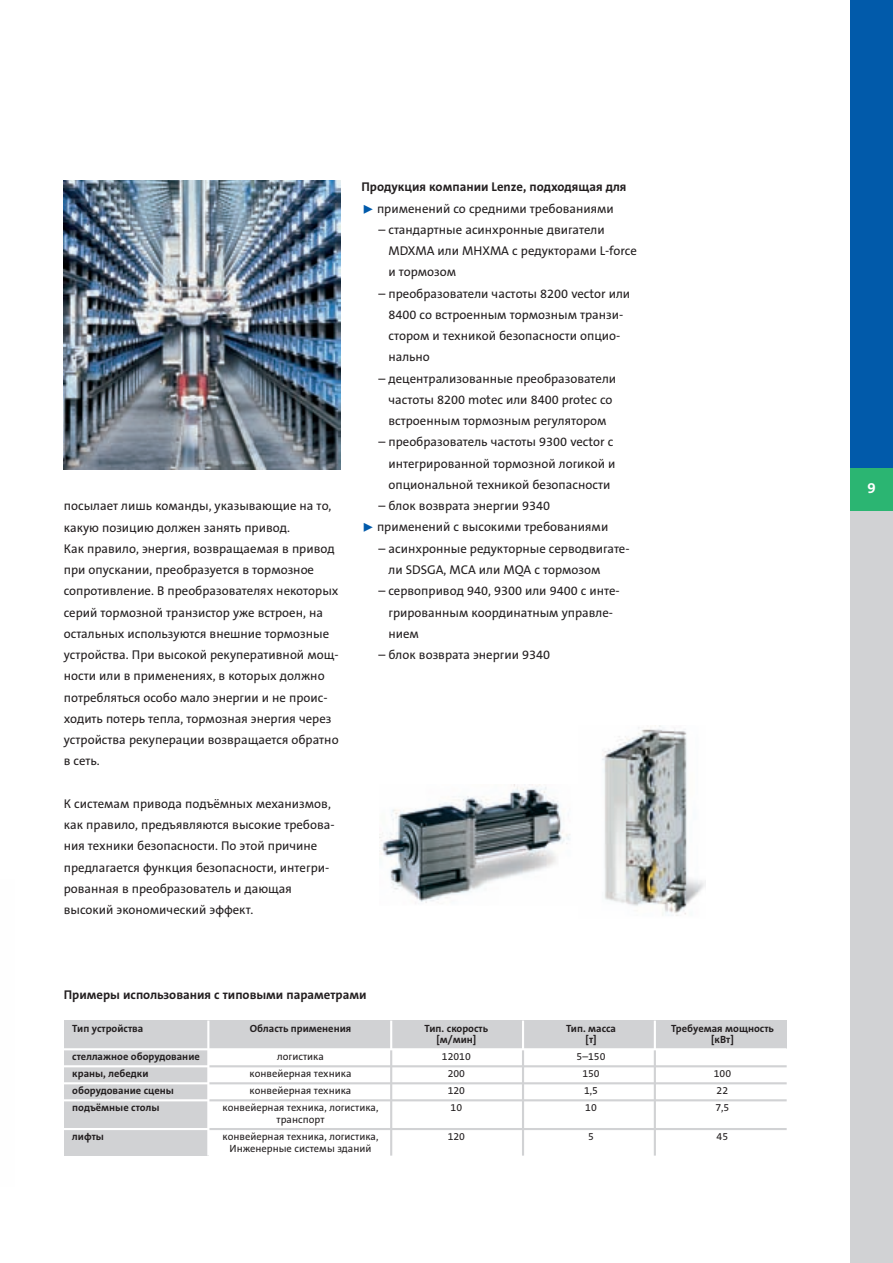
<style>
.page{position:relative;width:893px;height:1263px;background:#fff}
.page>*{position:absolute;margin:0;border:0;box-sizing:border-box;transform-origin:0 0}
.t1{font:700 15px "The Sans Cyr B7";color:#fff}
.t2{font:12.75px/21.3px "The Sans Cyr B5";color:#231f20}
.t3{font:700 12.75px "The Sans Cyr B7";color:#231f20}
.t4{font:10.5px "The Sans Cyr B5";color:#231f20}
.t5{font:700 10.5px "The Sans Cyr B7";color:#231f20}
.s1{font-family:"The Sans Expert";color:#015aaa}
</style>
<div class="page">
<div style="left:850px;top:0;width:43px;height:468px;background:#015aaa"></div>
<div style="left:850px;top:489px;width:43px;height:774px;background:#d1d2d4"></div>
<div style="left:850px;top:468px;width:43px;height:42px;background:#2bb572"></div>
<div style="left:190px;top:1020px;width:597px;height:29px;background:#d1d2d4"></div>
<div style="left:64px;top:1020px;width:144px;height:135px;background:#d1d2d4"></div>
<hr style="left:208px;top:1065px;width:579px;height:2px;background:#d1d2d4">
<hr style="left:390px;top:1049px;width:2px;height:106px;background:#d1d2d4">
<hr style="left:390px;top:1020px;width:2px;height:29px;background:#fff">
<hr style="left:522px;top:1049px;width:2px;height:106px;background:#d1d2d4">
<hr style="left:522px;top:1020px;width:2px;height:29px;background:#fff">
<hr style="left:654px;top:1049px;width:2px;height:106px;background:#d1d2d4">
<hr style="left:654px;top:1020px;width:2px;height:29px;background:#fff">
<hr style="left:64px;top:1048px;width:723px;height:2px;background:#fff">
<hr style="left:64px;top:1065px;width:144px;height:2px;background:#fff">
<hr style="left:208px;top:1082px;width:579px;height:2px;background:#d1d2d4">
<hr style="left:64px;top:1082px;width:144px;height:2px;background:#fff">
<hr style="left:208px;top:1099px;width:579px;height:2px;background:#d1d2d4">
<hr style="left:64px;top:1099px;width:144px;height:2px;background:#fff">
<hr style="left:208px;top:1128px;width:579px;height:2px;background:#d1d2d4">
<hr style="left:64px;top:1128px;width:144px;height:2px;background:#fff">
<img style="left:379px;top:784px;width:191px;height:120px">
<img style="left:602px;top:725px;width:104px;height:191px">
<img style="left:64px;top:180px;width:276px;height:289px">
<hr style="left:207px;top:1020px;width:2px;height:135px;background:#fff">
<p class="t2" style="left:64px;top:497px;width:276px">посылает лишь команды, указывающие на то, какую позицию должен занять привод.<br>Как правило, энергия, возвращаемая в привод при опускании, преобразуется в тормозное сопротивление. В преобразователях некоторых серий тормозной транзистор уже встроен, на остальных используются внешние тормозные устройства. При высокой рекуперативной мощ&shy;ности или в применениях, в которых должно потребляться особо мало энергии и не проис&shy;ходить потерь тепла, тормозная энергия через устройства рекуперации возвращается обратно в сеть.</p>
<p class="t2" style="left:64px;top:794px;width:272px">К системам привода подъёмных механизмов, как правило, предъявляются высокие требова&shy;ния техники безопасности. По этой причине предлагается функция безопасности, интегри&shy;рованная в преобразователь и дающая высокий экономический эффект.</p>
<p class="t3" style="left:361px;top:182px;width:267px">Продукция компании Lenze, подходящая для</p>
<p class="t2" style="left:361px;top:199px;width:254px"><span class="s1">˘</span> применений со средними требованиями</p>
<p class="t2" style="left:388px;top:220px;width:250px;text-indent:-10px">– стандартные асинхронные двигатели<br>MDXMA или MHXMA с редукторами L-force и тормозом</p>
<p class="t2" style="left:388px;top:284px;width:243px;text-indent:-10px">– преобразователи частоты 8200 vector или<br>8400 со встроенным тормозным транзи&shy;стором и техникой безопасности опцио&shy;нально</p>
<p class="t2" style="left:378px;top:369px;width:239px;text-align:center">– децентрализованные преобразователи частоты 8200 motec или 8400 protec со встроенным тормозным регулятором</p>
<p class="t2" style="left:388px;top:433px;width:228px;text-indent:-10px">– преобразователь частоты 9300 vector с интегрированной тормозной логикой и опциональной техникой безопасности</p>
<p class="t2" style="left:361px;top:496px;width:248px;text-indent:17px">– блок возврата энергии 9340<br><span class="s1">˘</span> применений с высокими требованиями</p>
<p class="t2" style="left:388px;top:539px;width:243px;text-indent:-10px">– асинхронные редукторные серводвигате&shy;ли SDSGA, MCA или MQA с тормозом</p>
<p class="t2" style="left:388px;top:582px;width:233px;text-indent:-10px">– сервопривод 940, 9300 или 9400 с инте&shy;грированным координатным управле&shy;нием</p>
<p class="t2" style="left:378px;top:645px;width:173px">– блок возврата энергии 9340</p>
<p class="t3" style="left:64px;top:990px;width:304px">Примеры использования с типовыми параметрами</p>
<p class="t5" style="left:72px;top:1024px;width:73px">Тип устройства</p>
<p class="t5" style="left:250px;top:1024px;width:103px">Область применения</p>
<p class="t5" style="left:425px;top:1024px;width:65px">Тип. скорость</p>
<p class="t5" style="left:566px;top:1024px;width:52px">Тип. масса</p>
<p class="t5" style="left:671px;top:1024px;width:104px">Требуемая мощность</p>
<p class="t5" style="left:436px;top:1035px;width:41px">[м/мин]</p>
<p class="t5" style="left:586px;top:1035px;width:13px">[т]</p>
<p class="t5" style="left:711px;top:1035px;width:24px">[кВт]</p>
<p class="t5" style="left:72px;top:1052px;width:129px">стеллажное оборудование</p>
<p class="t4" style="left:277px;top:1052px;width:48px">логистика</p>
<p class="t4" style="left:442px;top:1052px;width:30px">12010</p>
<p class="t4" style="left:577px;top:1052px;width:30px">5–150</p>
<p class="t5" style="left:72px;top:1069px;width:78px">краны, лебедки</p>
<p class="t4" style="left:250px;top:1069px;width:103px">конвейерная техника</p>
<p class="t4" style="left:448px;top:1069px;width:19px">200</p>
<p class="t4" style="left:582px;top:1069px;width:19px">150</p>
<p class="t4" style="left:714px;top:1069px;width:19px">100</p>
<p class="t5" style="left:72px;top:1086px;width:103px">оборудование сцены</p>
<p class="t4" style="left:250px;top:1086px;width:103px">конвейерная техника</p>
<p class="t4" style="left:448px;top:1086px;width:19px">120</p>
<p class="t4" style="left:584px;top:1086px;width:15px">1,5</p>
<p class="t4" style="left:717px;top:1086px;width:13px">22</p>
<p class="t5" style="left:72px;top:1104px;width:89px">подъёмные столы</p>
<p class="t4" style="left:223px;top:1104px;width:157px">конвейерная техника, логистика,</p>
<p class="t4" style="left:451px;top:1104px;width:13px">10</p>
<p class="t4" style="left:585px;top:1104px;width:13px">10</p>
<p class="t4" style="left:715px;top:1104px;width:15px">7,5</p>
<p class="t4" style="left:277px;top:1115px;width:49px">транспорт</p>
<p class="t5" style="left:72px;top:1132px;width:33px">лифты</p>
<p class="t4" style="left:223px;top:1132px;width:157px">конвейерная техника, логистика,</p>
<p class="t4" style="left:448px;top:1132px;width:19px">120</p>
<p class="t4" style="left:588px;top:1132px;width:7px">5</p>
<p class="t4" style="left:717px;top:1132px;width:13px">45</p>
<p class="t4" style="left:230px;top:1144px;width:143px">Инженерные системы зданий</p>
<p class="t1" style="left:868px;top:482px;width:10px">9</p>
</div>
